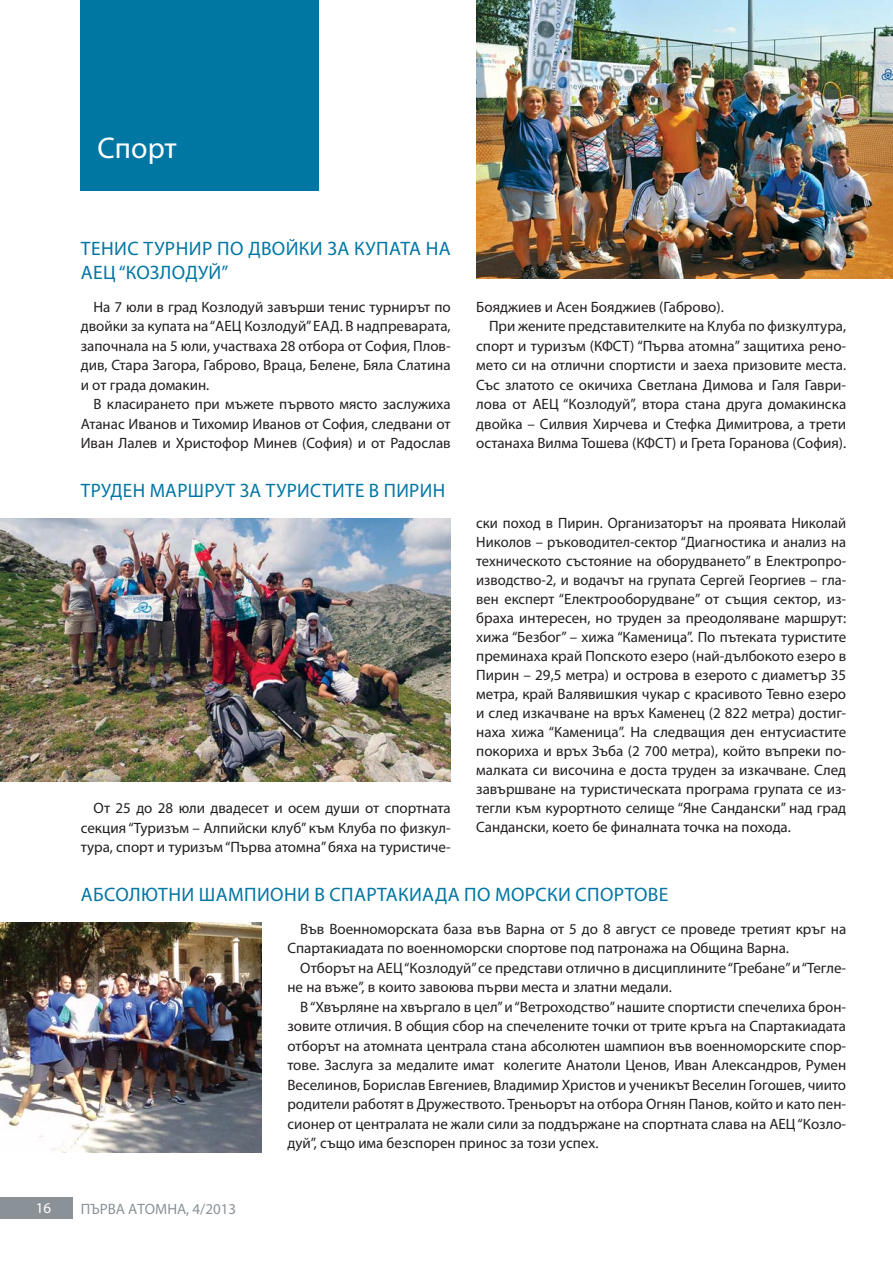
<style>
.page{position:relative;width:893px;height:1263px;background:#fff}
.page>*{position:absolute;margin:0;border:0;box-sizing:border-box;transform-origin:0 0}
.t1{font:30px "Myriad Pro";color:#fff}
.t2{font:19.5px/23.4px "Myriad Pro";letter-spacing:.02em;color:#0076a3}
.t3{font:15px/19.5px "Myriad Pro";color:#231f20;text-align:justify}
.t4{font:15px "Myriad Pro";color:#8a9297}
.t5{font:15px "Myriad Pro";color:#fff}
</style>
<div class="page">
<div style="left:0;top:1197px;width:72px;height:21px;background:#8a9297"></div>
<div style="left:81px;top:0;width:238px;height:191px;background:#0076a3"></div>
<img style="left:476px;top:0;width:417px;height:279px">
<img style="left:0;top:518px;width:451px;height:264px">
<img style="left:0;top:922px;width:262px;height:230px">
<h1 class="t1" style="left:98px;top:136px;width:81px">Спорт</h1>
<h2 class="t2" style="left:81px;top:239px;width:371px">ТЕНИС ТУРНИР ПО ДВОЙКИ ЗА КУПАТА НА<br>АЕЦ “КОЗЛОДУЙ”</h2>
<p class="t3" style="left:81px;top:298px;width:371px;text-indent:13px">На 7 юли в град Козлодуй завърши тенис турнирът по двойки за купата на “АЕЦ Козлодуй” ЕАД. В надпреварата, започнала на 5 юли, участваха 28 отбора от София, Плов&shy;див, Стара Загора, Габрово, Враца, Белене, Бяла Слатина и от града домакин.</p>
<p class="t3" style="left:81px;top:396px;width:371px;text-indent:13px">В класирането при мъжете първото място заслужиха Атанас Иванов и Тихомир Иванов от София, следвани от Иван Лалев и Христофор Минев (София) и от Радослав</p>
<h2 class="t2" style="left:81px;top:481px;width:366px">ТРУДЕН МАРШРУТ ЗА ТУРИСТИТЕ В ПИРИН</h2>
<p class="t3" style="left:476px;top:298px;width:249px">Бояджиев и Асен Бояджиев (Габрово).</p>
<p class="t3" style="left:489px;top:318px;width:359px">При жените представителките на Клуба по физкултура,</p>
<p class="t3" style="left:476px;top:337px;width:371px">спорт и туризъм (КФСТ) “Първа атомна” защитиха рено-</p>
<p class="t3" style="left:476px;top:357px;width:371px">мето си на отлични спортисти и заеха призовите места.</p>
<p class="t3" style="left:476px;top:376px;width:371px">Със златото се окичиха Светлана Димова и Галя Гаври-</p>
<p class="t3" style="left:476px;top:396px;width:371px">лова от АЕЦ “Козлодуй”, втора стана друга домакинска</p>
<p class="t3" style="left:476px;top:415px;width:371px">двойка – Силвия Хирчева и Стефка Димитрова, а трети</p>
<p class="t3" style="left:476px;top:435px;width:371px">останаха Вилма Тошева (КФСТ) и Грета Горанова (София).</p>
<p class="t3" style="left:476px;top:514px;width:371px;line-height:19px">ски поход в Пирин. Организаторът на проявата Николай Николов – ръководител-сектор “Диагностика и анализ на техническото състояние на оборудването” в Електропро&shy;изводство-2, и водачът на групата Сергей Георгиев – гла&shy;вен експерт “Електрооборудване” от същия сектор, из&shy;браха интересен, но труден за преодоляване маршрут: хижа “Безбог” – хижа “Каменица”. По пътеката туристите преминаха край Попското езеро (най-дълбокото езеро в Пирин – 29,5 метра) и острова в езерото с диаметър 35 метра, край Валявишкия чукар с красивото Тевно езеро и след изкачване на връх Каменец (2 822 метра) достиг&shy;наха хижа “Каменица”. На следващия ден ентусиастите покориха и връх Зъба (2 700 метра), който въпреки по&shy;малката си височина е доста труден за изкачване. След завършване на туристическата програма групата се из&shy;тегли към курортното селище “Яне Сандански” над град Сандански, което бе финалната точка на похода.</p>
<p class="t3" style="left:81px;top:800px;width:371px;text-indent:13px">От 25 до 28 юли двадесет и осем души от спортната секция “Туризъм – Алпийски клуб” към Клуба по физкул&shy;тура, спорт и туризъм “Първа атомна” бяха на туристиче-</p>
<h2 class="t2" style="left:81px;top:885px;width:589px">АБСОЛЮТНИ ШАМПИОНИ В СПАРТАКИАДА ПО МОРСКИ СПОРТОВЕ</h2>
<p class="t3" style="left:287px;top:920px;width:560px;text-indent:13px">Във Военноморската база във Варна от 5 до 8 август се проведе третият кръг на<br>Спартакиадата по военноморски спортове под патронажа на Община Варна.</p>
<p class="t3" style="left:287px;top:959px;width:560px;text-indent:13px">Отборът на АЕЦ “Козлодуй” се представи отлично в дисциплините “Гребане” и “Тегле&shy;не на въже”, в които завоюва първи места и златни медали.</p>
<p class="t3" style="left:287px;top:998px;width:560px;text-indent:13px">В “Хвърляне на хвъргало в цел” и “Ветроходство” нашите спортисти спечелиха брон&shy;зовите отличия. В общия сбор на спечелените точки от трите кръга на Спартакиадата отборът на атомната централа стана абсолютен шампион във военноморските спор&shy;тове. Заслуга за медалите имат колегите Анатоли Ценов, Иван Александров, Румен Веселинов, Борислав Евгениев, Владимир Христов и ученикът Веселин Гогошев, чиито родители работят в Дружеството. Треньорът на отбора Огнян Панов, който и като пен&shy;сионер от централата не жали сили за поддържане на спортната слава на АЕЦ “Козло&shy;дуй”, също има безспорен принос за този успех.</p>
<p class="t5" style="left:36px;top:1202px;width:17px">16</p>
<p class="t4" style="left:81px;top:1203px;width:157px">ПЪРВА АТОМНА, 4/2013</p>
</div>
